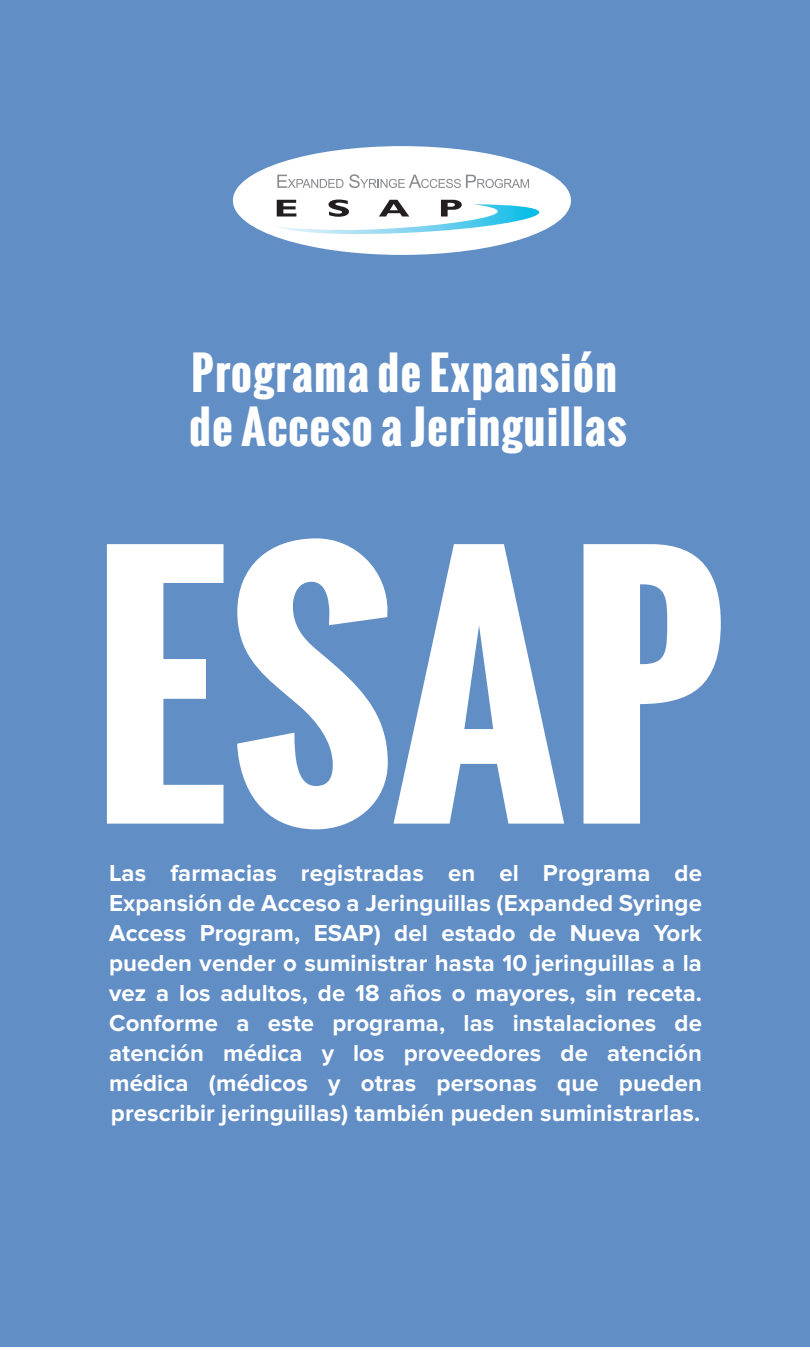
<style>
.page{position:relative;width:810px;height:1350px;background:#fff}
.page>*{position:absolute;margin:0;border:0;box-sizing:border-box;transform-origin:0 0}
.t1{font:700 318px "Oswald";color:#fff}
.t2{font:700 45px/54px "Oswald";letter-spacing:.025em;color:#fff}
.t3{font:700 24px/30px "Proxima Nova";letter-spacing:.005em;color:#fff;text-align:justify}
</style>
<div class="page">
<div style="left:0;top:0;width:810px;height:1347px;background:#628ec6"></div>
<div style="left:234px;top:147px;width:336px;height:107px;background:#fff;border-radius:50%"></div>
<svg style="left:275px;top:200px;width:265px;height:38px"></svg>
<svg style="left:277px;top:174px;width:252px;height:14px"></svg>
<h2 class="t2" style="left:189px;top:345px;width:439px">Programa de Expansión de Acceso a Jeringuillas</h2>
<h1 class="t1" style="left:90px;top:451px;width:638px">ESAP</h1>
<p class="t3" style="left:109px;top:859px;width:594px">Las farmacias registradas en el Programa de Expansión de Acceso a Jeringuillas (Expanded Syringe Access Program, ESAP) del estado de Nueva York pueden vender o suministrar hasta 10 jeringuillas a la vez a los adultos, de 18 años o mayores, sin receta.<br>Conforme a este programa, las instalaciones de atención médica y los proveedores de atención médica (médicos y otras personas que pueden prescribir jeringuillas) también pueden suministrarlas.</p>
</div>
